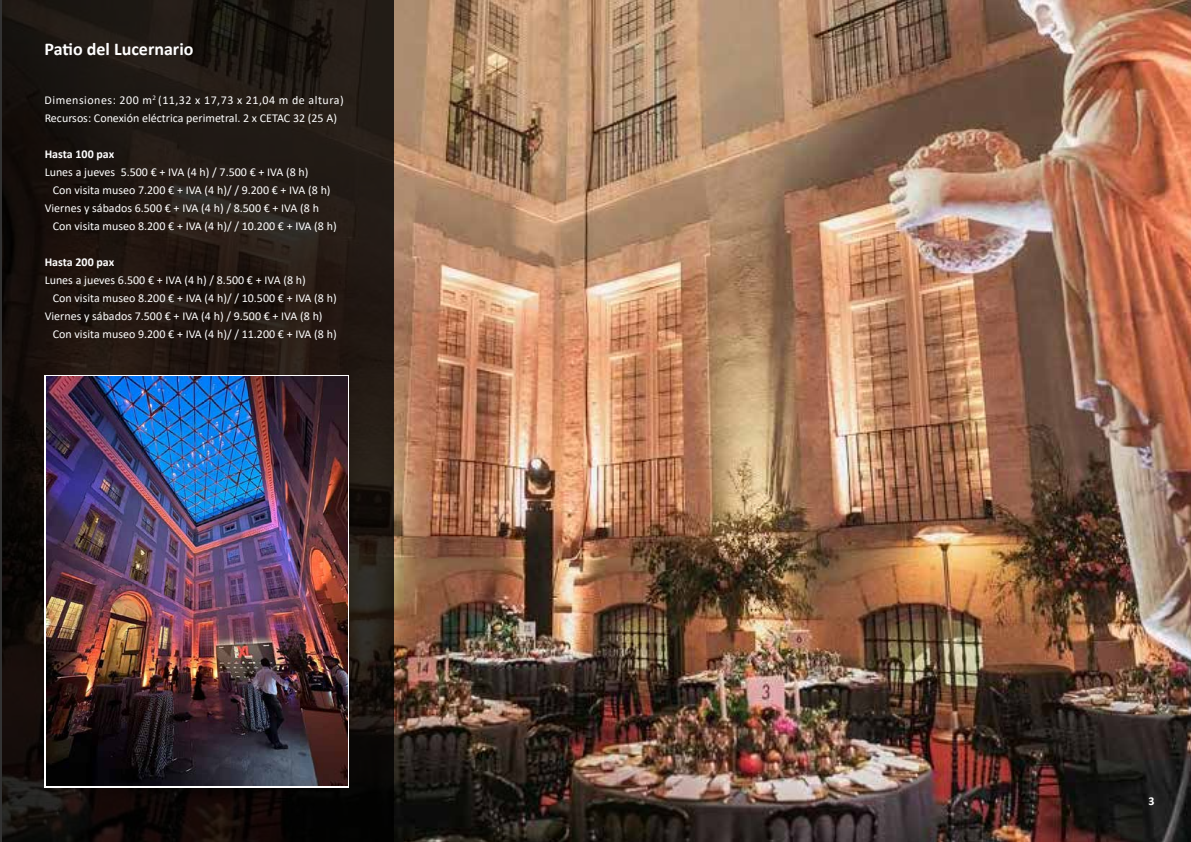
<style>
.page{position:relative;width:1191px;height:842px;background:#fff}
.page>*{position:absolute;margin:0;border:0;box-sizing:border-box;transform-origin:0 0}
.t1{font:700 18px "Calibri";color:#fff}
.t2{font:12px/18px "Calibri";color:#fff}
.t3{font:700 12px "Calibri";color:#fff}
</style>
<div class="page">
<img style="left:393px;top:0;width:798px;height:842px">
<svg style="left:0;top:0;width:393px;height:842px;background:#1e1713"></svg>
<img style="left:46px;top:376px;width:301px;height:409px">
<h1 class="t1" style="left:45px;top:37px;width:150px">Patio del Lucernario</h1>
<p class="t2" style="left:45px;top:91px;width:300px">Dimensiones: 200 m<sup>2</sup> (11,32 x 17,73 x 21,04 m de altura)<br>Recursos: Conexión eléctrica perimetral. 2 x CETAC 32 (25 A)</p>
<p class="t3" style="left:45px;top:146px;width:71px">Hasta 100 pax</p>
<p class="t2" style="left:45px;top:163px;width:265px">Lunes a jueves 5.500 € + IVA (4 h) / 7.500 € + IVA (8 h)</p>
<p class="t2" style="left:53px;top:181px;width:279px">Con visita museo 7.200 € + IVA (4 h)/ / 9.200 € + IVA (8 h)</p>
<p class="t2" style="left:45px;top:199px;width:276px">Viernes y sábados 6.500 € + IVA (4 h) / 8.500 € + IVA (8 h</p>
<p class="t2" style="left:53px;top:217px;width:285px">Con visita museo 8.200 € + IVA (4 h)/ / 10.200 € + IVA (8 h)</p>
<p class="t3" style="left:45px;top:254px;width:71px">Hasta 200 pax</p>
<p class="t2" style="left:45px;top:271px;width:263px">Lunes a jueves 6.500 € + IVA (4 h) / 8.500 € + IVA (8 h)</p>
<p class="t2" style="left:53px;top:289px;width:285px">Con visita museo 8.200 € + IVA (4 h)/ / 10.500 € + IVA (8 h)</p>
<p class="t2" style="left:45px;top:307px;width:279px">Viernes y sábados 7.500 € + IVA (4 h) / 9.500 € + IVA (8 h)</p>
<p class="t2" style="left:53px;top:325px;width:285px">Con visita museo 9.200 € + IVA (4 h)/ / 11.200 € + IVA (8 h)</p>
<p class="t3" style="left:1148px;top:792px;width:8px">3</p>
</div>
